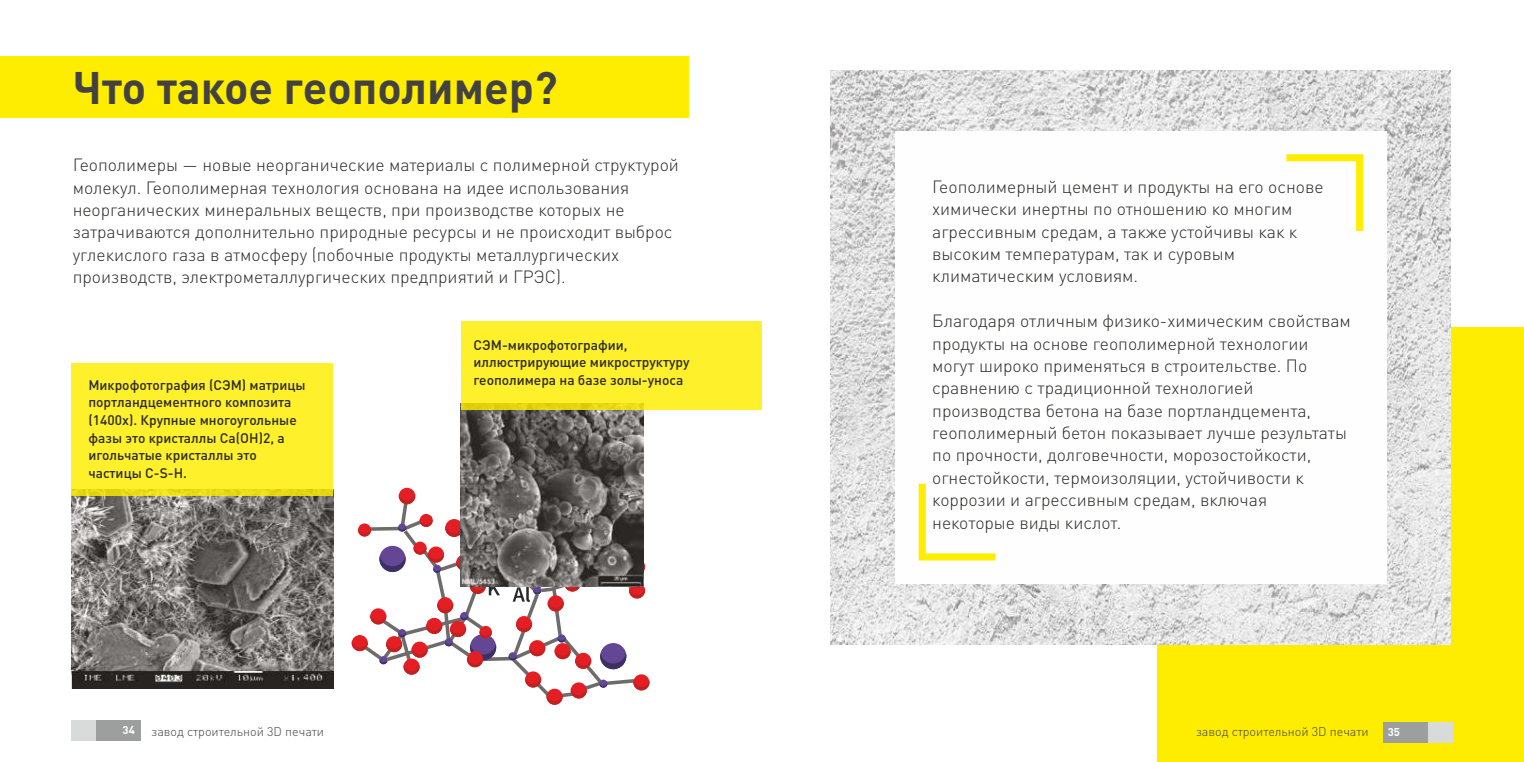
<style>
.page{position:relative;width:1524px;height:762px;background:#fff}
.page>*{position:absolute;margin:0;border:0;box-sizing:border-box;transform-origin:0 0}
.t1{font:700 45px "DIN Cyr";color:#434242}
.t2{font:300 17.5px/22.4px "DIN Cyr";color:#2b2a29}
.t3{font:500 13.75px/17.6px "DIN Cyr";color:#2b2a29}
.t4{font:300 12.5px "DIN Cyr";color:#434242}
.t5{font:700 11.25px "DIN Cyr";color:#fefefe}
</style>
<div class="page">
<div style="left:0;top:56px;width:688px;height:62px;background:#ffed00"></div>
<svg style="left:399px;top:488px;width:16px;height:16px"></svg>
<svg style="left:352px;top:491px;width:297px;height:214px"></svg>
<img style="left:460px;top:404px;width:183px;height:182px">
<div style="left:461px;top:321px;width:300px;height:88px;background:#fff02c"></div>
<img style="left:71px;top:490px;width:262px;height:198px">
<div style="left:72px;top:363px;width:261px;height:133px;background:#fff02c"></div>
<div style="left:1157px;top:327px;width:367px;height:435px;background:#ffed00"></div>
<img style="left:831px;top:71px;width:620px;height:573px">
<div style="left:895px;top:131px;width:492px;height:453px;background:#fefefe"></div>
<svg style="left:1286px;top:154px;width:78px;height:77px"></svg>
<svg style="left:918px;top:483px;width:78px;height:78px"></svg>
<div style="left:71px;top:720px;width:69px;height:21px;background:#9d9e9e"></div>
<div style="left:71px;top:720px;width:24px;height:21px;background:#d9dada"></div>
<div style="left:1383px;top:722px;width:69px;height:21px;background:#9d9e9e"></div>
<div style="left:1428px;top:722px;width:24px;height:21px;background:#d9dada"></div>
<h1 class="t1" style="left:73px;top:70px;width:486px">Что такое геополимер?</h1>
<p class="t2" style="left:73px;top:155px;width:608px">Геополимеры — новые неорганические материалы с полимерной структурой молекул. Геополимерная технология основана на идее использования неорганических минеральных веществ, при производстве которых не затрачиваются дополнительно природные ресурсы и не происходит выброс углекислого газа в атмосферу (побочные продукты металлургических производств, электрометаллургических предприятий и ГРЭС).</p>
<p class="t3" style="left:88px;top:377px;width:219px">Микрофотография (СЭМ) матрицы портландцементного композита (1400х). Крупные многоугольные фазы это кристаллы Ca(OH)2, а игольчатые кристаллы это частицы C-S-H.</p>
<p class="t3" style="left:473px;top:337px;width:218px">СЭМ-микрофотографии, иллюстрирующие микроструктуру геополимера на базе золы-уноса</p>
<p class="t2" style="left:932px;top:177px;width:393px">Геополимерный цемент и продукты на его основе химически инертны по отношению ко многим агрессивным средам, а также устойчивы как к высоким температурам, так и суровым климатическим условиям.</p>
<p class="t2" style="left:932px;top:311px;width:420px">Благодаря отличным физико-химическим свойствам продукты на основе геополимерной технологии могут широко применяться в строительстве. По сравнению с традиционной технологией производства бетона на базе портландцемента, геополимерный бетон показывает лучше результаты по прочности, долговечности, морозостойкости, огнестойкости, термоизоляции, устойчивости к коррозии и агрессивным средам, включая некоторые виды кислот.</p>
<p class="t5" style="left:123px;top:725px;width:14px">34</p>
<p class="t4" style="left:151px;top:726px;width:174px">завод строительной 3D печати</p>
<p class="t4" style="left:1196px;top:726px;width:174px">завод строительной 3D печати</p>
<p class="t5" style="left:1387px;top:727px;width:14px">35</p>
</div>
